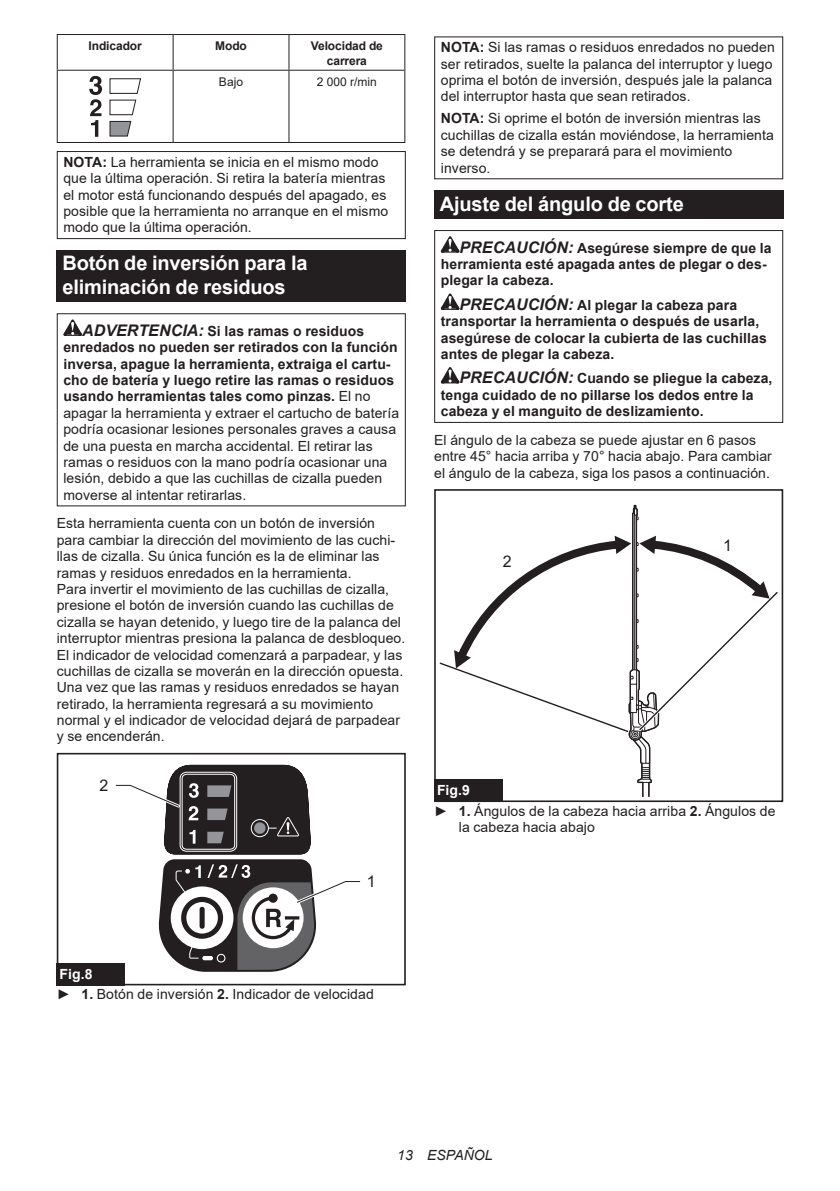
<style>
.page{position:relative;width:840px;height:1191px;background:#fff}
.page>*{position:absolute;margin:0;border:0;box-sizing:border-box;transform-origin:0 0}
.t1{font:700 20px/23.4px "Arial";letter-spacing:-.01em;color:#fff}
.t2{font:16px "Arial";color:#231f20}
.t3{font:14px/16.4px "Arial";letter-spacing:.005em;color:#231f20}
.t4{font:700 14px/16.4px "Arial";letter-spacing:.005em;color:#231f20}
.t5{font:italic 14px "Arial";letter-spacing:.005em;color:#231f20}
.t6{font:700 12px/14px "Arial";letter-spacing:-.01em;color:#231f20;text-align:center}
.t7{font:12px "Arial";letter-spacing:.005em;color:#231f20}
.s1{font-weight:700}
.s2{font-weight:700;font-style:italic;font-size:16px}
.s3{font-style:italic;font-size:16px}
.s4{font-weight:700;color:#fff}
</style>
<div class="page">
<hr style="left:57px;top:34px;width:116px;height:1px;background:#231f20">
<hr style="left:57px;top:35px;width:1px;height:35px;background:#231f20">
<hr style="left:173px;top:34px;width:116px;height:1px;background:#231f20">
<hr style="left:172px;top:35px;width:1px;height:35px;background:#231f20">
<hr style="left:289px;top:34px;width:116px;height:1px;background:#231f20">
<hr style="left:288px;top:35px;width:1px;height:35px;background:#231f20">
<hr style="left:404px;top:35px;width:1px;height:35px;background:#231f20">
<hr style="left:57px;top:70px;width:116px;height:1px;background:#231f20">
<hr style="left:57px;top:71px;width:1px;height:71px;background:#231f20">
<hr style="left:173px;top:70px;width:116px;height:1px;background:#231f20">
<hr style="left:172px;top:71px;width:1px;height:71px;background:#231f20">
<hr style="left:289px;top:70px;width:116px;height:1px;background:#231f20">
<hr style="left:288px;top:71px;width:1px;height:71px;background:#231f20">
<hr style="left:404px;top:71px;width:1px;height:71px;background:#231f20">
<hr style="left:57px;top:142px;width:116px;height:1px;background:#231f20">
<hr style="left:173px;top:142px;width:116px;height:1px;background:#231f20">
<hr style="left:289px;top:142px;width:116px;height:1px;background:#231f20">
<svg style="left:89px;top:76px;width:13px;height:61px"></svg>
<svg style="left:109px;top:78px;width:32px;height:59px"></svg>
<div style="left:57px;top:151px;width:348px;height:88px;border:1px solid #231f20"></div>
<div style="left:57px;top:250px;width:348px;height:52px;background:#231f20"></div>
<svg style="left:63px;top:319px;width:19px;height:17px"></svg>
<div style="left:57px;top:313px;width:348px;height:193px;border:1px solid #231f20"></div>
<div style="left:57px;top:753px;width:348px;height:232px;border:2px solid #231f20"></div>
<svg style="left:115px;top:764px;width:246px;height:208px"></svg>
<div style="left:57px;top:962px;width:68px;height:23px;background:#231f20"></div>
<div style="left:434px;top:191px;width:348px;height:28px;background:#231f20"></div>
<svg style="left:440px;top:236px;width:19px;height:17px"></svg>
<svg style="left:440px;top:293px;width:19px;height:17px"></svg>
<svg style="left:440px;top:367px;width:19px;height:16px"></svg>
<div style="left:434px;top:230px;width:348px;height:193px;border:1px solid #231f20"></div>
<svg style="left:505px;top:504px;width:262px;height:293px"></svg>
<svg style="left:439px;top:590px;width:339px;height:143px"></svg>
<div style="left:434px;top:773px;width:73px;height:29px;background:#fff"></div>
<div style="left:434px;top:489px;width:348px;height:313px;border:2px solid #231f20"></div>
<div style="left:434px;top:779px;width:68px;height:23px;background:#231f20"></div>
<p class="t6" style="left:88px;top:39px;width:55px">Indicador</p>
<p class="t6" style="left:215px;top:39px;width:33px">Modo</p>
<p class="t6" style="left:311px;top:39px;width:73px">Velocidad de carrera</p>
<p class="t7" style="left:219px;top:74px;width:26px">Bajo</p>
<p class="t7" style="left:317px;top:74px;width:62px">2 000 r/min</p>
<p class="t3" style="left:63px;top:154px;width:326px"><span class="s1">NOTA:</span> La herramienta se inicia en el mismo modo que la última operación. Si retira la batería mientras el motor está funcionando después del apagado, es posible que la herramienta no arranque en el mismo modo que la última operación.</p>
<h1 class="t1" style="left:62px;top:252px;width:246px">Botón de inversión para la eliminación de residuos</h1>
<p class="t3" style="left:63px;top:323px;width:337px;text-indent:19px"><span class="s2">ADVERTENCIA:</span> <span class="s1">Si las ramas o residuos enredados no pueden ser retirados con la función inversa, apague la herramienta, extraiga el cartu&shy;cho de batería y luego retire las ramas o residuos usando herramientas tales como pinzas.</span> El no apagar la herramienta y extraer el cartucho de batería podría ocasionar lesiones personales graves a causa de una puesta en marcha accidental. El retirar las ramas o residuos con la mano podría ocasionar una lesión, debido a que las cuchillas de cizalla pueden moverse al intentar retirarlas.</p>
<p class="t3" style="left:57px;top:515px;width:350px">Esta herramienta cuenta con un botón de inversión para cambiar la dirección del movimiento de las cuchi&shy;llas de cizalla. Su única función es la de eliminar las ramas y residuos enredados en la herramienta.<br>Para invertir el movimiento de las cuchillas de cizalla, presione el botón de inversión cuando las cuchillas de cizalla se hayan detenido, y luego tire de la palanca del interruptor mientras presiona la palanca de desbloqueo.<br>El indicador de velocidad comenzará a parpadear, y las cuchillas de cizalla se moverán en la dirección opuesta.<br>Una vez que las ramas y residuos enredados se hayan retirado, la herramienta regresará a su movimiento normal y el indicador de velocidad dejará de parpadear y se encenderán.</p>
<p class="t2" style="left:99px;top:774px;width:10px">2</p>
<p class="t2" style="left:366px;top:870px;width:10px">1</p>
<p class="t3" style="left:440px;top:39px;width:335px"><span class="s1">NOTA:</span> Si las ramas o residuos enredados no pueden ser retirados, suelte la palanca del interruptor y luego oprima el botón de inversión, después jale la palanca del interruptor hasta que sean retirados.</p>
<p class="t3" style="left:440px;top:110px;width:334px"><span class="s1">NOTA:</span> Si oprime el botón de inversión mientras las cuchillas de cizalla están moviéndose, la herramienta se detendrá y se preparará para el movimiento inverso.</p>
<h1 class="t1" style="left:439px;top:192px;width:245px">Ajuste del ángulo de corte</h1>
<p class="t4" style="left:440px;top:240px;width:332px;text-indent:19px"><span class="s3">PRECAUCIÓN:</span> Asegúrese siempre de que la herramienta esté apagada antes de plegar o des&shy;plegar la cabeza.</p>
<p class="t4" style="left:440px;top:297px;width:327px;text-indent:19px"><span class="s3">PRECAUCIÓN:</span> Al plegar la cabeza para transportar la herramienta o después de usarla, asegúrese de colocar la cubierta de las cuchillas antes de plegar la cabeza.</p>
<p class="t4" style="left:440px;top:370px;width:333px;text-indent:19px"><span class="s3">PRECAUCIÓN:</span> Cuando se pliegue la cabeza, tenga cuidado de no pillarse los dedos entre la cabeza y el manguito de deslizamiento.</p>
<p class="t3" style="left:434px;top:432px;width:339px">El ángulo de la cabeza se puede ajustar en 6 pasos entre 45° hacia arriba y 70° hacia abajo. Para cambiar el ángulo de la cabeza, siga los pasos a continuación.</p>
<p class="t2" style="left:502px;top:550px;width:10px">2</p>
<p class="t2" style="left:722px;top:534px;width:10px">1</p>
<p class="t3" style="left:434px;top:780px;width:343px;line-height:20.2px"><span class="s4">Fig.9<br></span>► <span class="s1">1.</span> Ángulos de la cabeza hacia arriba <span class="s1">2.</span> Ángulos de</p>
<p class="t3" style="left:458px;top:818px;width:137px">la cabeza hacia abajo</p>
<p class="t3" style="left:57px;top:963px;width:318px;line-height:20.2px"><span class="s4">Fig.8<br></span>► <span class="s1">1.</span> Botón de inversión <span class="s1">2.</span> Indicador de velocidad</p>
<p class="t5" style="left:397px;top:1146px;width:97px">13 ESPAÑOL</p>
</div>
